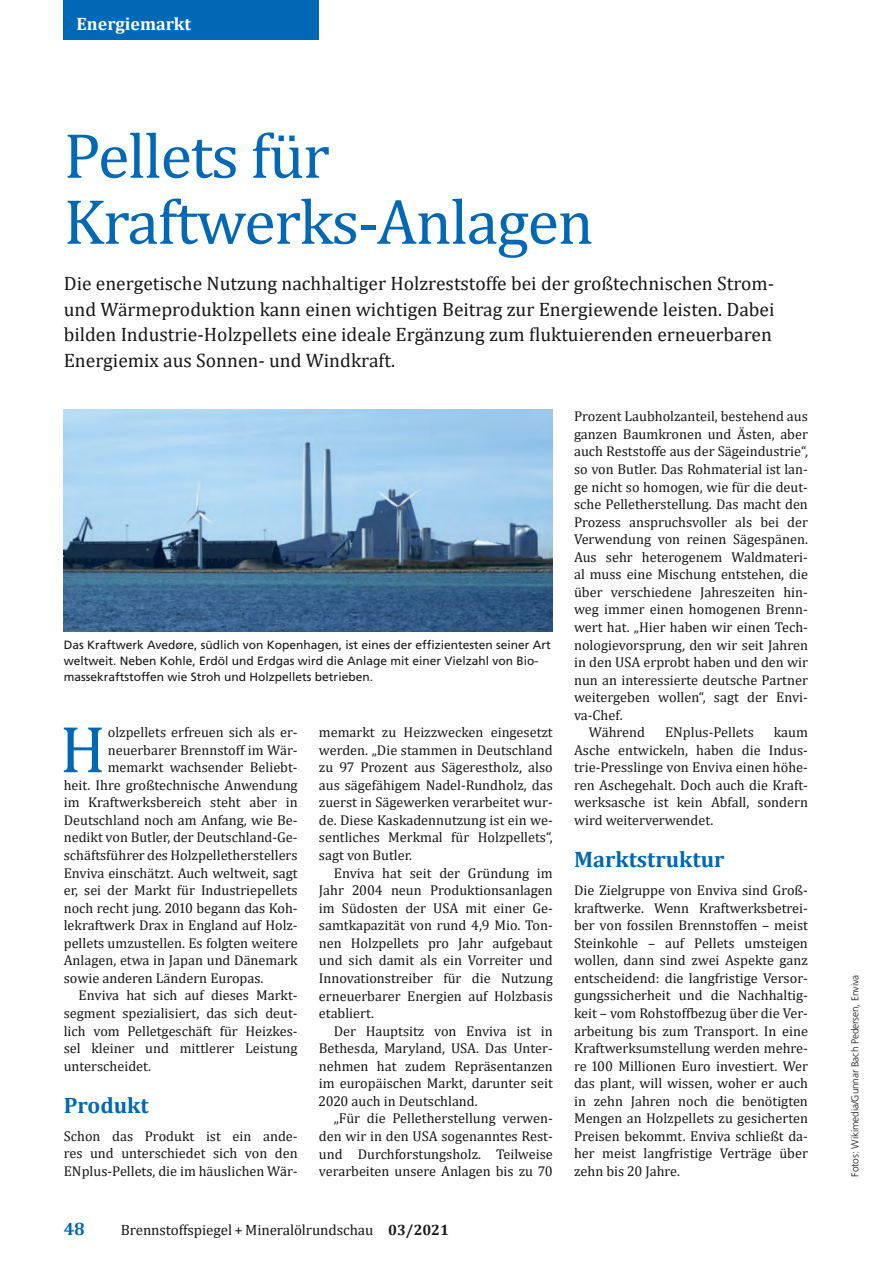
<style>
.page{position:relative;width:893px;height:1263px;background:#fff}
.page>*{position:absolute;margin:0;border:0;box-sizing:border-box;transform-origin:0 0}
.Grundschrift___Initi{font:66.9px "Cambria";color:#0068b4}
._00_Headline{font:64.5px/66px "Cambria";letter-spacing:-.02em;color:#0068b4}
.Subheadline_Themense{font:700 22.5px "Cambria";color:#0068b4}
.Subline{font:19.5px/25.5px "Cambria";color:#181716}
.t1{font:700 18px "Cambria";color:#fff}
.t2{font:700 18px "Cambria";color:#0068b4}
.t3{font:15px "Cambria";letter-spacing:-.005em;color:#181716}
.Grundschrift_Einzug{font:14.25px/17.5px "Cambria";color:#181716;text-align:justify}
.Grundschrift{font:14.25px/17.5px "Cambria";color:#181716;text-align:justify}
.Grundschrift___Initi-2{font:14.25px "Cambria";color:#181716}
.BU_1__am_Grundlinien{font:12px/15.8px "Frutiger LT Std";color:#181716}
.Quelle{font:300 10.05px "Frutiger LT Std";letter-spacing:-.01em;color:#181716}
.s1{font-weight:700}
</style>
<div class="page">
<div style="left:64px;top:0;width:255px;height:40px;background:#0068b4"></div>
<img style="left:64px;top:410px;width:489px;height:222px">
<p class="t1" style="left:77px;top:11px;width:116px">Energiemarkt</p>
<p class="_00_Headline" style="left:64px;top:122px;width:531px">Pellets für<br>Kraftwerks-Anlagen</p>
<p class="Subline" style="left:64px;top:271px;width:712px">Die energetische Nutzung nachhaltiger Holzreststoffe bei der großtechnischen Strom&shy;und Wärmeproduktion kann einen wichtigen Beitrag zur Energiewende leisten. Dabei bilden Industrie-Holzpellets eine ideale Ergänzung zum fluktuierenden erneuerbaren Energiemix aus Sonnen- und Windkraft.</p>
<p class="BU_1__am_Grundlinien" style="left:64px;top:637px;width:488px">Das Kraftwerk Avedøre, südlich von Kopenhagen, ist eines der effizientesten seiner Art weltweit. Neben Kohle, Erdöl und Erdgas wird die Anlage mit einer Vielzahl von Bio&shy;massekraftstoffen wie Stroh und Holzpellets betrieben.</p>
<p class="Grundschrift___Initi" style="left:60px;top:710px;width:47px">H</p>
<p class="Grundschrift___Initi-2" style="left:108px;top:724px;width:191px">olzpellets erfreuen sich als er-</p>
<p class="Grundschrift___Initi-2" style="left:108px;top:741px;width:191px">neuerbarer Brennstoff im Wär-</p>
<p class="Grundschrift___Initi-2" style="left:108px;top:759px;width:191px">memarkt wachsender Beliebt-</p>
<p class="Grundschrift___Initi-2" style="left:64px;top:776px;width:235px">heit. Ihre großtechnische Anwendung</p>
<p class="Grundschrift___Initi-2" style="left:64px;top:794px;width:235px">im Kraftwerksbereich steht aber in</p>
<p class="Grundschrift___Initi-2" style="left:64px;top:812px;width:235px">Deutschland noch am Anfang, wie Be-</p>
<p class="Grundschrift___Initi-2" style="left:64px;top:829px;width:235px">nedikt von Butler, der Deutschland-Ge-</p>
<p class="Grundschrift___Initi-2" style="left:64px;top:847px;width:235px">schäftsführer des Holzpelletherstellers</p>
<p class="Grundschrift___Initi-2" style="left:64px;top:864px;width:235px">Enviva einschätzt. Auch weltweit, sagt</p>
<p class="Grundschrift___Initi-2" style="left:64px;top:882px;width:235px">er, sei der Markt für Industriepellets</p>
<p class="Grundschrift___Initi-2" style="left:64px;top:899px;width:235px">noch recht jung. 2010 begann das Koh-</p>
<p class="Grundschrift___Initi-2" style="left:64px;top:917px;width:235px">lekraftwerk Drax in England auf Holz-</p>
<p class="Grundschrift___Initi-2" style="left:64px;top:934px;width:235px">pellets umzustellen. Es folgten weitere</p>
<p class="Grundschrift___Initi-2" style="left:64px;top:952px;width:235px">Anlagen, etwa in Japan und Dänemark</p>
<p class="Grundschrift___Initi-2" style="left:64px;top:970px;width:201px">sowie anderen Ländern Europas.</p>
<p class="Grundschrift_Einzug" style="left:64px;top:987px;width:235px;text-indent:15px">Enviva hat sich auf dieses Markt&shy;segment spezialisiert, das sich deut&shy;lich vom Pelletgeschäft für Heizkes&shy;sel kleiner und mittlerer Leistung unterscheidet.</p>
<p class="Subheadline_Themense" style="left:64px;top:1089px;width:87px">Produkt</p>
<p class="Grundschrift" style="left:64px;top:1127px;width:235px">Schon das Produkt ist ein ande&shy;res und unterschiedet sich von den ENplus-Pellets, die im häuslichen Wär-</p>
<p class="Grundschrift" style="left:319px;top:723px;width:235px">memarkt zu Heizzwecken eingesetzt werden. „Die stammen in Deutschland zu 97 Prozent aus Sägerestholz, also aus sägefähigem Nadel-Rundholz, das zuerst in Sägewerken verarbeitet wur&shy;de. Diese Kaskadennutzung ist ein we&shy;sentliches Merkmal für Holzpellets“, sagt von Butler.</p>
<p class="Grundschrift_Einzug" style="left:319px;top:864px;width:235px;text-indent:15px">Enviva hat seit der Gründung im Jahr 2004 neun Produktionsanlagen im Südosten der USA mit einer Ge&shy;samtkapazität von rund 4,9 Mio. Ton&shy;nen Holzpellets pro Jahr aufgebaut und sich damit als ein Vorreiter und Innovationstreiber für die Nutzung erneuerbarer Energien auf Holzbasis etabliert.</p>
<p class="Grundschrift_Einzug" style="left:319px;top:1022px;width:235px;text-indent:15px">Der Hauptsitz von Enviva ist in Bethesda, Maryland, USA. Das Unter&shy;nehmen hat zudem Repräsentanzen im europäischen Markt, darunter seit 2020 auch in Deutschland.</p>
<p class="Grundschrift_Einzug" style="left:319px;top:1110px;width:235px;text-indent:15px">„Für die Pelletherstellung verwen&shy;den wir in den USA sogenanntes Rest&shy;und Durchforstungsholz. Teilweise verarbeiten unsere Anlagen bis zu 70</p>
<p class="t2" style="left:64px;top:1216px;width:23px">48</p>
<p class="t3" style="left:121px;top:1221px;width:330px">Brennstoffspiegel + Mineralölrundschau <span class="s1">03/ 2021</span></p>
<p class="Grundschrift_Einzug" style="left:574px;top:408px;width:235px">Prozent Laubholzanteil, bestehend aus ganzen Baumkronen und Ästen, aber auch Reststoffe aus der Sägeindustrie“, so von Butler. Das Rohmaterial ist lan&shy;ge nicht so homogen, wie für die deut&shy;sche Pelletherstellung. Das macht den Prozess anspruchsvoller als bei der Verwendung von reinen Sägespänen.<br>Aus sehr heterogenem Waldmateri&shy;al muss eine Mischung entstehen, die über verschiedene Jahreszeiten hin&shy;weg immer einen homogenen Brenn&shy;wert hat. „Hier haben wir einen Tech&shy;nologievorsprung, den wir seit Jahren in den USA erprobt haben und den wir nun an interessierte deutsche Partner weitergeben wollen“, sagt der Envi&shy;va-Chef.</p>
<p class="Grundschrift_Einzug" style="left:589px;top:724px;width:58px">Während</p>
<p class="Grundschrift_Einzug" style="left:665px;top:724px;width:90px">ENplus-Pellets</p>
<p class="Grundschrift_Einzug" style="left:574px;top:724px;width:235px;text-indent:200px">kaum Asche entwickeln, haben die Indus&shy;trie-Presslinge von Enviva einen höhe&shy;ren Aschegehalt. Doch auch die Kraft&shy;werksasche ist kein Abfall, sondern wird weiterverwendet.</p>
<p class="Subheadline_Themense" style="left:574px;top:843px;width:152px">Marktstruktur</p>
<p class="Grundschrift" style="left:574px;top:881px;width:235px">Die Zielgruppe von Enviva sind Groß&shy;kraftwerke. Wenn Kraftwerksbetrei&shy;ber von fossilen Brennstoffen – meist Steinkohle – auf Pellets umsteigen wollen, dann sind zwei Aspekte ganz entscheidend: die langfristige Versor&shy;gungssicherheit und die Nachhaltig&shy;keit – vom Rohstoffbezug über die Ver&shy;arbeitung bis zum Transport. In eine Kraftwerksumstellung werden mehre&shy;re 100 Millionen Euro investiert. Wer das plant, will wissen, woher er auch in zehn Jahren noch die benötigten Mengen an Holzpellets zu gesicherten Preisen bekommt. Enviva schließt da&shy;her meist langfristige Verträge über zehn bis 20 Jahre.</p>
<p class="Quelle" style="left:849px;top:1176px;width:203px;rotate:-90deg">Fotos: Wikimedia/Gunnar Bach Pedersen, Enviva</p>
</div>
